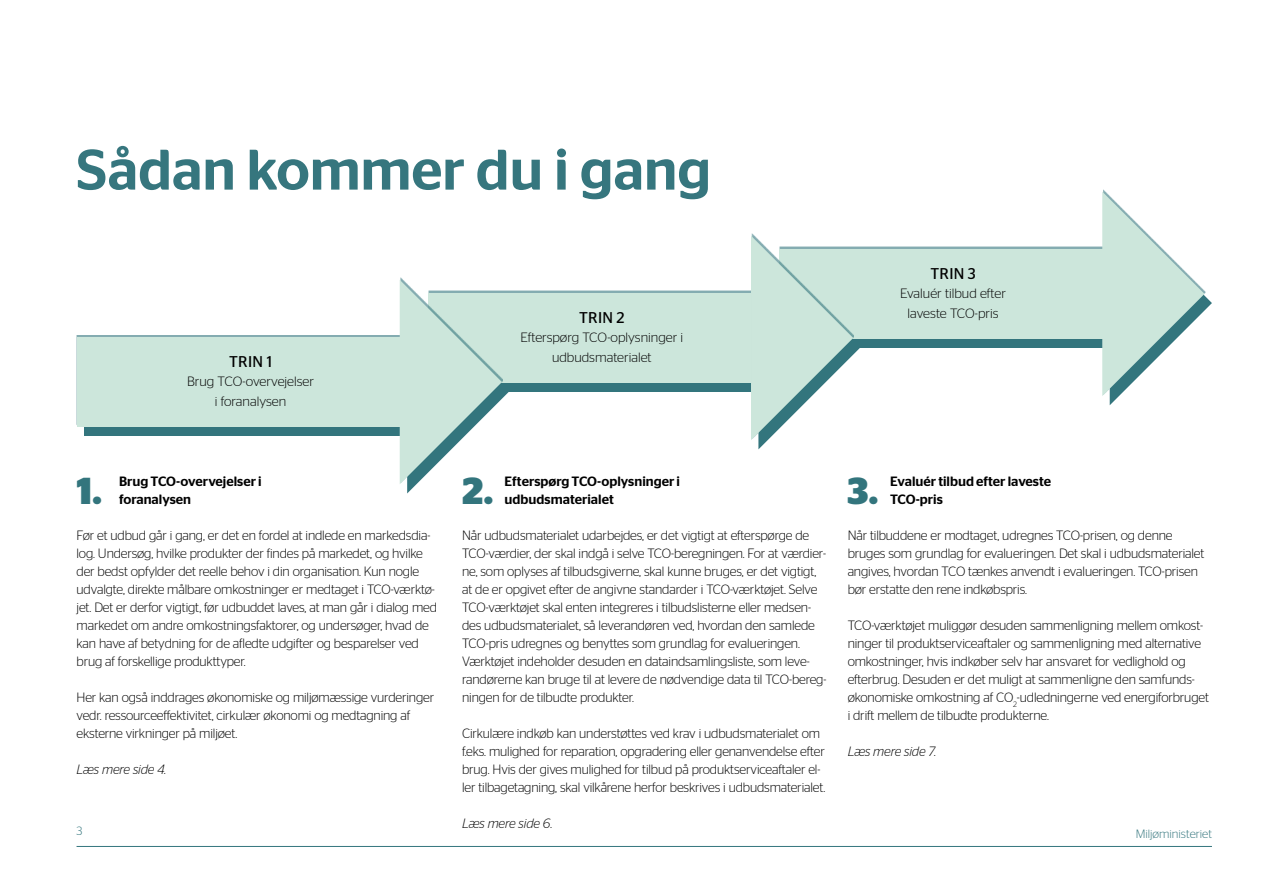
<style>
.page{position:relative;width:1263px;height:893px;background:#fff}
.page>*{position:absolute;margin:0;border:0;box-sizing:border-box;transform-origin:0 0}
.t1{font:500 57px "Stag Sans";color:#36767e}
.t2{font:700 37.5px "Stag Sans";color:#33757d}
.t3{font:15.6px "Stag Sans";letter-spacing:.02em;color:#000}
.t4{font:300 13.5px/18px "Stag Sans";letter-spacing:-.01em;color:#000}
.t5{font:500 13.5px/18px "Stag Sans";color:#000}
.t6{font:italic 300 13.5px "Stag Sans";letter-spacing:-.01em;color:#000}
.t7{font:300 12px "Stag Sans";color:#33757d}
</style>
<div class="page">
<hr style="left:77px;top:846px;width:1135px;height:1px;background:#33757d">
<div style="left:786px;top:258px;width:348px;height:90px;background:#33757d"></div>
<div style="left:779px;top:249px;width:348px;height:89px;background:#cce6db"></div>
<svg style="left:1102px;top:192px;width:110px;height:213px"></svg>
<div style="left:435px;top:302px;width:348px;height:90px;background:#33757d"></div>
<div style="left:428px;top:293px;width:348px;height:90px;background:#cce6db"></div>
<svg style="left:751px;top:236px;width:110px;height:213px"></svg>
<div style="left:84px;top:347px;width:348px;height:89px;background:#33757d"></div>
<div style="left:77px;top:335px;width:349px;height:90px;background:#84acb1"></div>
<div style="left:77px;top:337px;width:347px;height:90px;background:#cce6db"></div>
<svg style="left:400px;top:280px;width:109px;height:213px"></svg>
<h1 class="t1" style="left:77px;top:137px;width:636px">Sådan kommer du i gang</h1>
<p class="t3" style="left:229px;top:353px;width:44px">TRIN 1</p>
<p class="t4" style="left:187px;top:372px;width:129px;line-height:19.5px;text-align:center">Brug TCO-overvejelser i foranalysen</p>
<p class="t3" style="left:579px;top:309px;width:47px">TRIN 2</p>
<p class="t4" style="left:520px;top:328px;width:164px;line-height:19.5px;text-align:center">Efterspørg TCO-oplysninger i udbudsmaterialet</p>
<p class="t3" style="left:930px;top:264px;width:47px">TRIN 3</p>
<p class="t4" style="left:900px;top:284px;width:107px;line-height:19.5px;text-align:center">Evaluér tilbud efter laveste TCO-pris</p>
<p class="t5" style="left:119px;top:472px;width:144px">Brug TCO-overvejelser i foranalysen</p>
<p class="t4" style="left:77px;top:526px;width:362px">Før et udbud går i gang, er det en fordel at indlede en markedsdia&shy;log. Undersøg, hvilke produkter der findes på markedet, og hvilke der bedst opfylder det reelle behov i din organisation. Kun nogle udvalgte, direkte målbare omkostninger er medtaget i TCO-værktø&shy;jet. Det er derfor vigtigt, før udbuddet laves, at man går i dialog med markedet om andre omkostningsfaktorer, og undersøger, hvad de kan have af betydning for de afledte udgifter og besparelser ved brug af forskellige produkttyper.</p>
<p class="t4" style="left:77px;top:688px;width:359px">Her kan også inddrages økonomiske og miljømæssige vurderinger vedr. ressourceeffektivitet, cirkulær økonomi og medtagning af eksterne virkninger på miljøet.</p>
<p class="t6" style="left:77px;top:762px;width:91px">Læs mere side 4.</p>
<p class="t5" style="left:505px;top:472px;width:177px">Efterspørg TCO-oplysninger i udbudsmaterialet</p>
<p class="t4" style="left:462px;top:526px;width:366px">Når udbudsmaterialet udarbejdes, er det vigtigt at efterspørge de TCO-værdier, der skal indgå i selve TCO-beregningen. For at værdier&shy;ne, som oplyses af tilbudsgiverne, skal kunne bruges, er det vigtigt, at de er opgivet efter de angivne standarder i TCO-værktøjet. Selve TCO-værktøjet skal enten integreres i tilbudslisterne eller medsen&shy;des udbudsmaterialet, så leverandøren ved, hvordan den samlede TCO-pris udregnes og benyttes som grundlag for evalueringen.<br>Værktøjet indeholder desuden en dataindsamlingsliste, som leve&shy;randørerne kan bruge til at levere de nødvendige data til TCO-bereg&shy;ningen for de tilbudte produkter.</p>
<p class="t4" style="left:462px;top:724px;width:365px">Cirkulære indkøb kan understøttes ved krav i udbudsmaterialet om f.eks. mulighed for reparation, opgradering eller genanvendelse efter brug. Hvis der gives mulighed for tilbud på produktserviceaftaler el&shy;ler tilbagetagning, skal vilkårene herfor beskrives i udbudsmaterialet.</p>
<p class="t6" style="left:462px;top:816px;width:92px">Læs mere side 6.</p>
<p class="t5" style="left:890px;top:472px;width:162px">Evaluér tilbud efter laveste<br>TCO-pris</p>
<p class="t4" style="left:848px;top:526px;width:358px">Når tilbuddene er modtaget, udregnes TCO-prisen, og denne bruges som grundlag for evalueringen. Det skal i udbudsmaterialet angives, hvordan TCO tænkes anvendt i evalueringen. TCO-prisen bør erstatte den rene indkøbspris.</p>
<p class="t4" style="left:848px;top:616px;width:363px">TCO-værktøjet muliggør desuden sammenligning mellem omkost&shy;ninger til produktserviceaftaler og sammenligning med alternative omkostninger, hvis indkøber selv har ansvaret for vedlighold og efterbrug. Desuden er det muligt at sammenligne den samfunds&shy;økonomiske omkostning af CO<sub>2</sub>-udledningerne ved energiforbruget i drift mellem de tilbudte produkterne.</p>
<p class="t6" style="left:848px;top:744px;width:90px">Læs mere side 7.</p>
<h2 class="t2" style="left:77px;top:469px;width:27px">1.</h2>
<h2 class="t2" style="left:462px;top:469px;width:33px">2.</h2>
<h2 class="t2" style="left:848px;top:469px;width:32px">3.</h2>
<p class="t7" style="left:77px;top:825px;width:7px">3</p>
<p class="t7" style="left:1136px;top:827px;width:78px">Miljøministeriet</p>
</div>
